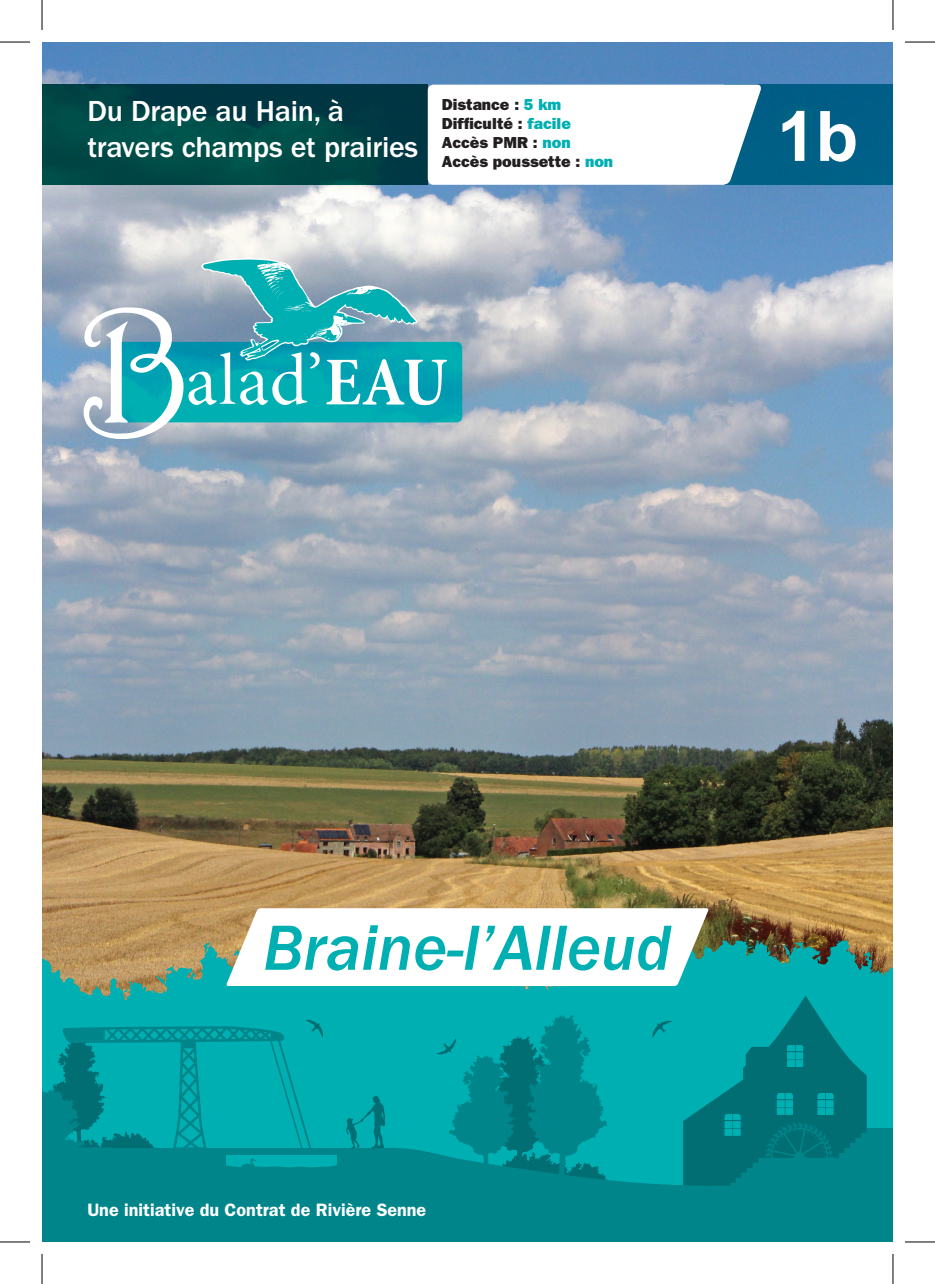
<style>
.page{position:relative;width:935px;height:1284px;background:#fff}
.page>*{position:absolute;margin:0;border:0;box-sizing:border-box;transform-origin:0 0}
.t1{font:700 69.6px "Arial";color:#fff}
.t2{font:66px "ITC Franklin Gothic Std Med It";color:#00afb2}
.t3{font:500 30px "ITC Franklin Gothic Std";letter-spacing:-.01em;color:#fff}
.t4{font:600 18px "ITC Franklin Gothic Std";color:#fff}
.Infos{font:16px "ITC Franklin Gothic Std Hvy";color:#231f20}
.s1{color:#00afb2}
</style>
<div class="page">
<img style="left:43px;top:42px;width:849px;height:896px">
<svg style="left:42px;top:85px;width:386px;height:100px;background:#004446"></svg>
<div style="left:724px;top:85px;width:168px;height:100px;background:#006086"></div>
<svg style="left:42px;top:938px;width:850px;height:205px;background:#1da8a2"></svg>
<svg style="left:226px;top:908px;width:483px;height:77px"></svg>
<svg style="left:683px;top:995px;width:209px;height:148px;background:#009094"></svg>
<svg style="left:323px;top:1143px;width:569px;height:98px;background:#00868b"></svg>
<svg style="left:346px;top:1095px;width:39px;height:53px;background:#009b9e"></svg>
<svg style="left:652px;top:1020px;width:20px;height:17px"></svg>
<svg style="left:436px;top:1014px;width:172px;height:211px;background:#008f93"></svg>
<svg style="left:42px;top:1019px;width:281px;height:222px;background:#00969a"></svg>
<div style="left:113px;top:342px;width:349px;height:80px;background:#00a6b2;border-radius:6px"></div>
<svg style="left:83px;top:258px;width:364px;height:181px"></svg>
<svg style="left:428px;top:85px;width:333px;height:100px"></svg>
<hr style="left:0;top:42px;width:30px;height:1px;background:#000">
<hr style="left:904px;top:42px;width:30px;height:1px;background:#000">
<hr style="left:0;top:1241px;width:30px;height:1px;background:#000">
<hr style="left:904px;top:1241px;width:30px;height:1px;background:#000">
<hr style="left:42px;top:0;width:1px;height:30px;background:#000">
<hr style="left:42px;top:1253px;width:1px;height:30px;background:#000">
<hr style="left:892px;top:0;width:1px;height:30px;background:#000">
<hr style="left:892px;top:1253px;width:1px;height:30px;background:#000">
<p class="t3" style="left:87px;top:94px;width:258px">Du Drape au Hain, à</p>
<p class="t3" style="left:87px;top:130px;width:332px">travers champs et prairies</p>
<p class="Infos" style="left:442px;top:95px;width:121px">Distance : <span class="s1">5 km</span></p>
<p class="Infos" style="left:442px;top:114px;width:130px">Difficulté : <span class="s1">facile</span></p>
<p class="Infos" style="left:442px;top:133px;width:130px">Accès PMR : <span class="s1">non</span></p>
<p class="Infos" style="left:442px;top:152px;width:173px">Accès poussette : <span class="s1">non</span></p>
<p class="t1" style="left:777px;top:90px;width:83px">1b</p>
<p class="t2" style="left:263px;top:910px;width:410px">Braine-l’Alleud</p>
<p class="t4" style="left:87px;top:1198px;width:340px">Une initiative du Contrat de Rivière Senne</p>
</div>
